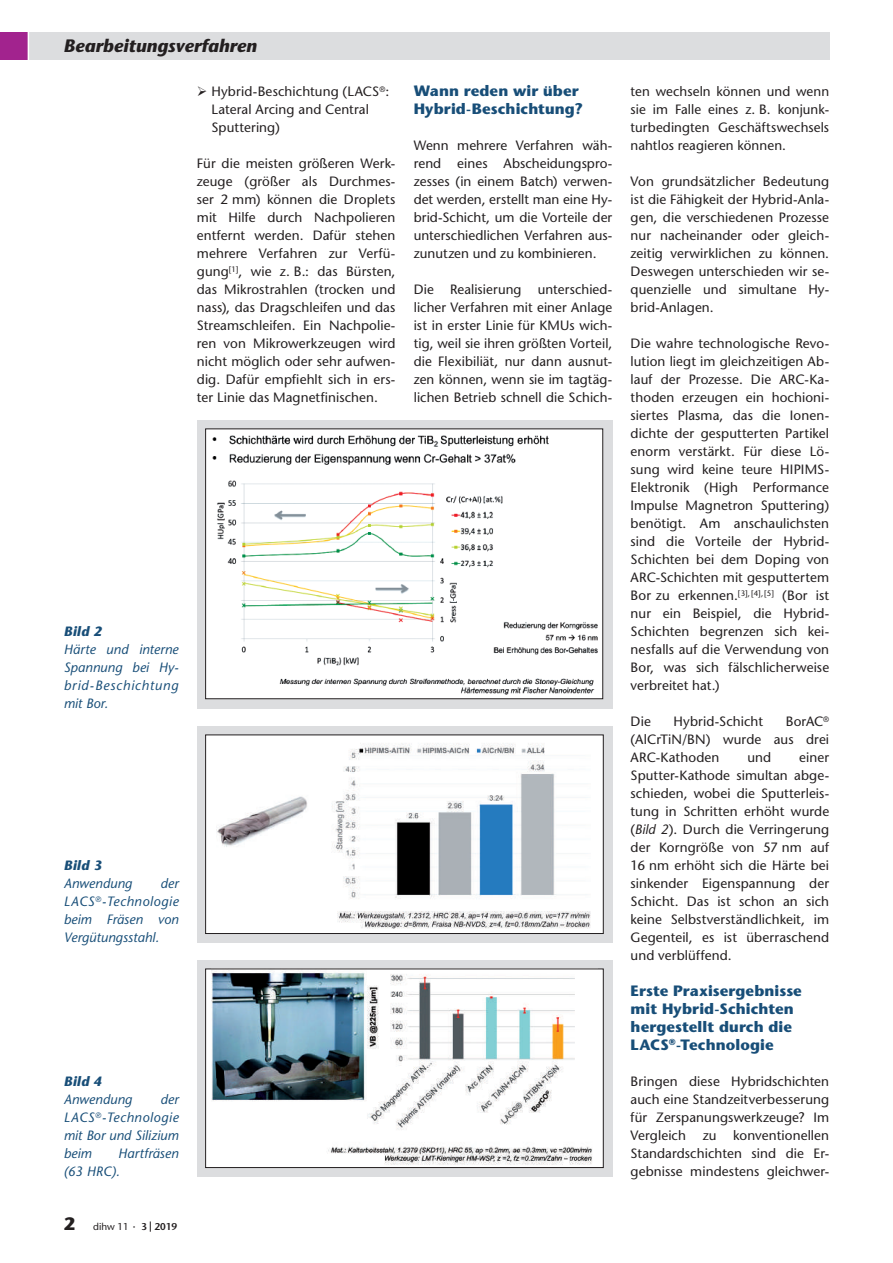
<style>
.page{position:relative;width:893px;height:1263px;background:#fff}
.page>*{position:absolute;margin:0;border:0;box-sizing:border-box;transform-origin:0 0}
.t1{font:italic 700 18px "Stone Sans";color:#231f20}
.t2{font:700 15px/18px "Stone Sans";letter-spacing:.005em;color:#184e78}
.t3{font:13.5px/18px "Stone Sans";letter-spacing:.005em;color:#231f20;text-align:justify}
.t4{font:italic 13.5px/18px "Stone Sans";letter-spacing:.005em;color:#184e78;text-align:justify}
.t5{font:italic 700 13.5px "Stone Sans";letter-spacing:.015em;color:#184e78}
.t6{font:9.9px "Stone Sans";color:#231f20}
.s1{font-weight:700;font-size:18px}
.s2{font-size:12px}
.s3{font-weight:600}
.s4{font-style:italic}
</style>
<div class="page">
<div style="left:0;top:32px;width:829px;height:28px;background:#dcdddf"></div>
<div style="left:0;top:32px;width:28px;height:28px;background:#a2238e"></div>
<hr style="left:28px;top:16px;width:1px;height:57px;background:#fff">
<div style="left:197px;top:726px;width:415px;height:216px;background:#dcdddf"></div>
<svg style="left:197px;top:420px;width:415px;height:288px;fill:#dcdddf"></svg>
<img style="left:209px;top:431px;width:390px;height:265px">
<div style="left:205px;top:429px;width:398px;height:270px;border:1px solid #231f20"></div>
<div style="left:206px;top:735px;width:397px;height:198px;background:#fff"></div>
<img style="left:216px;top:743px;width:375px;height:186px">
<div style="left:205px;top:735px;width:398px;height:199px;border:1px solid #231f20"></div>
<svg style="left:197px;top:960px;width:415px;height:216px;fill:#dcdddf"></svg>
<img style="left:211px;top:971px;width:386px;height:195px">
<div style="left:205px;top:969px;width:398px;height:199px;border:1px solid #231f20"></div>
<h1 class="t1" style="left:64px;top:34px;width:195px">Bearbeitungsverfahren</h1>
<p class="t3" style="left:211px;top:82px;width:179px;text-align:left;text-indent:-15px">➢ Hybrid-Beschichtung (LACS<sup>®</sup>:<br>Lateral Arcing and Central<br>Sputtering)</p>
<p class="t3" style="left:197px;top:154px;width:200px">Für die meisten größeren Werk&shy;zeuge (größer als Durchmes&shy;ser 2 mm) können die Droplets mit Hilfe durch Nachpolieren entfernt werden. Dafür stehen mehrere Verfahren zur Verfü&shy;gung<sup>[1]</sup>, wie z. B.: das Bürsten, das Mikrostrahlen (trocken und nass), das Dragschleifen und das Streamschleifen. Ein Nachpolie&shy;ren von Mikrowerkzeugen wird nicht möglich oder sehr aufwen&shy;dig. Dafür empfiehlt sich in ers&shy;ter Linie das Magnetfinischen.</p>
<p class="t5" style="left:64px;top:623px;width:40px">Bild 2</p>
<p class="t4" style="left:64px;top:640px;width:116px">Härte und interne Spannung bei Hy&shy;brid-Beschichtung mit Bor.</p>
<p class="t5" style="left:64px;top:857px;width:40px">Bild 3</p>
<p class="t4" style="left:64px;top:874px;width:70px">Anwendung</p>
<p class="t4" style="left:64px;top:874px;width:116px;text-indent:97px">der LACS<sup>®</sup>-Technologie beim Fräsen von Vergütungsstahl.</p>
<p class="t5" style="left:64px;top:1073px;width:40px">Bild 4</p>
<p class="t4" style="left:64px;top:1090px;width:70px">Anwendung</p>
<p class="t4" style="left:64px;top:1090px;width:116px;text-indent:97px">der LACS<sup>®</sup>-Technologie mit Bor und Silizium beim</p>
<p class="t4" style="left:64px;top:1144px;width:116px;text-indent:54px">Hartfräsen (63 HRC).</p>
<p class="t6" style="left:64px;top:1221px;width:115px"><span class="s1">2</span> dihw 11 <span class="s2">·</span> <span class="s3">3 2019</span></p>
<p class="t2" style="left:414px;top:82px;width:171px">Wann reden wir über<br>Hybrid-Beschichtung?</p>
<p class="t3" style="left:414px;top:136px;width:200px">Wenn mehrere Verfahren wäh&shy;rend eines Abscheidungspro&shy;zesses (in einem Batch) verwen&shy;det werden, erstellt man eine Hy&shy;brid-Schicht, um die Vorteile der unterschiedlichen Verfahren aus&shy;zunutzen und zu kombinieren.</p>
<p class="t3" style="left:414px;top:280px;width:200px">Die Realisierung unterschied&shy;licher Verfahren mit einer Anlage ist in erster Linie für KMUs wich&shy;tig, weil sie ihren größten Vorteil, die Flexibiliät, nur dann ausnut&shy;zen können, wenn sie im tagtäg&shy;lichen Betrieb schnell die Schich-</p>
<p class="t3" style="left:631px;top:82px;width:200px">ten wechseln können und wenn sie im Falle eines z. B. konjunk&shy;turbedingten Geschäftswechsels nahtlos reagieren können.</p>
<p class="t3" style="left:631px;top:172px;width:200px">Von grundsätzlicher Bedeutung ist die Fähigkeit der Hybrid-Anla&shy;gen, die verschiedenen Prozesse nur nacheinander oder gleich&shy;zeitig verwirklichen zu können.<br>Deswegen unterschieden wir se&shy;quenzielle und simultane Hy&shy;brid-Anlagen.</p>
<p class="t3" style="left:631px;top:334px;width:200px">Die wahre technologische Revo&shy;lution liegt im gleichzeitigen Ab&shy;lauf der Prozesse. Die ARC-Ka&shy;thoden erzeugen ein hochioni&shy;siertes Plasma, das die Ionen&shy;dichte der gesputterten Partikel enorm verstärkt. Für diese Lö&shy;sung wird keine teure HIPIMS-Elektronik (High Performance Impulse Magnetron Sputtering) benötigt. Am anschaulichsten sind die Vorteile der Hybrid-Schichten bei dem Doping von ARC-Schichten mit gesputtertem Bor zu erkennen.<sup>[3],[4],[5]</sup> (Bor ist nur ein Beispiel, die Hybrid-Schichten begrenzen sich kei&shy;nesfalls auf die Verwendung von Bor, was sich fälschlicherweise verbreitet hat.)</p>
<p class="t3" style="left:631px;top:712px;width:22px">Die</p>
<p class="t3" style="left:674px;top:712px;width:91px">Hybrid-Schicht</p>
<p class="t3" style="left:631px;top:712px;width:200px;text-indent:155px">BorAC<sup>® </sup>(AlCrTiN/BN) wurde aus drei ARC-Kathoden</p>
<p class="t3" style="left:747px;top:748px;width:25px">und</p>
<p class="t3" style="left:631px;top:748px;width:200px;text-indent:169px">einer Sputter-Kathode simultan abge&shy;schieden, wobei die Sputterleis&shy;tung in Schritten erhöht wurde (<span class="s4">Bild 2</span>). Durch die Verringerung der Korngröße von 57 nm auf 16 nm erhöht sich die Härte bei sinkender Eigenspannung der Schicht. Das ist schon an sich keine Selbstverständlichkeit, im Gegenteil, es ist überraschend und verblüffend.</p>
<p class="t2" style="left:631px;top:982px;width:173px">Erste Praxisergebnisse mit Hybrid-Schichten hergestellt durch die<br>LACS<sup>®</sup>-Technologie</p>
<p class="t3" style="left:631px;top:1072px;width:200px">Bringen diese Hybridschichten auch eine Standzeitverbesserung für Zerspanungswerkzeuge? Im Vergleich zu konventionellen Standardschichten sind die Er&shy;gebnisse mindestens gleichwer-</p>
</div>
